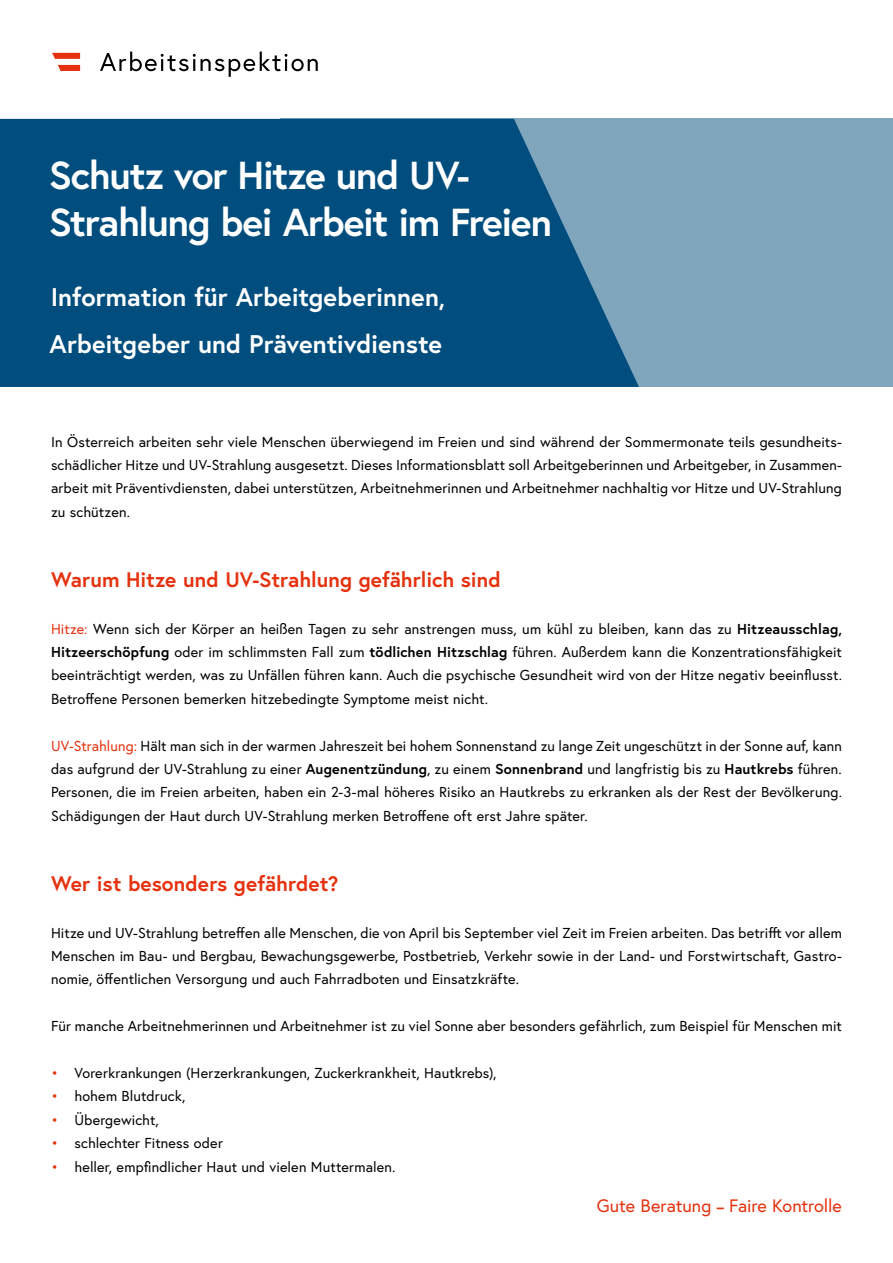
<style>
.page{position:relative;width:893px;height:1263px;background:#fff}
.page>*{position:absolute;margin:0;border:0;box-sizing:border-box;transform-origin:0 0}
.t1{font:700 39px/46.8px "Europa Austria";letter-spacing:-.035em;color:#fff}
.t2{font:700 25.5px/46.8px "Europa Austria";color:#fff}
.h2_ohne_Nummerierung{font:700 21px "Europa Austria";color:#e5310e}
.t3{font:18px "Europa Austria";letter-spacing:-.005em;color:#e5310e}
.p_Abstand_danach{font:14.4px/23.4px "Europa Austria";letter-spacing:.01em;color:#000;text-align:justify}
.s1{color:#e5310e}
.s2{font-weight:700}
.s3{font-weight:700;font-size:14.4px}
</style>
<div class="page">
<svg style="left:100px;top:52px;width:218px;height:25px"></svg>
<svg style="left:52px;top:53px;width:28px;height:6px"></svg>
<svg style="left:58px;top:65px;width:22px;height:6px"></svg>
<div style="left:281px;top:119px;width:612px;height:268px;background:#80a6be"></div>
<svg style="left:0;top:119px;width:639px;height:268px;background:#0c5584"></svg>
<h1 class="t1" style="left:49px;top:151px;width:505px">Schutz vor Hitze und UV-<br>Strahlung bei Arbeit im Freien</h1>
<h2 class="t2" style="left:50px;top:273px;width:397px">Information für Arbeitgeberinnen,<br>Arbeitgeber und Präventivdienste</h2>
<p class="p_Abstand_danach" style="left:51px;top:429px;width:792px">In Österreich arbeiten sehr viele Menschen überwiegend im Freien und sind während der Sommermonate teils gesundheits&shy;schädlicher Hitze und UV-Strahlung ausgesetzt. Dieses Informationsblatt soll Arbeitgeberinnen und Arbeitgeber, in Zusammen&shy;arbeit mit Präventivdiensten, dabei unterstützen, Arbeitnehmerinnen und Arbeitnehmer nachhaltig vor Hitze und UV-Strahlung zu schützen.</p>
<h1 class="h2_ohne_Nummerierung" style="left:51px;top:565px;width:451px">Warum Hitze und UV-Strahlung gefährlich sind</h1>
<p class="p_Abstand_danach" style="left:51px;top:617px;width:792px"><span class="s1">Hitze:</span> Wenn sich der Körper an heißen Tagen zu sehr anstrengen muss, um kühl zu bleiben, kann das zu <span class="s2">Hitzeausschlag, Hitzeerschöpfung</span> oder im schlimmsten Fall zum <span class="s2">tödlichen Hitzschlag</span> führen. Außerdem kann die Konzentrationsfähigkeit beeinträchtigt werden, was zu Unfällen führen kann. Auch die psychische Gesundheit wird von der Hitze negativ beeinflusst.<br>Betroffene Personen bemerken hitzebedingte Symptome meist nicht.</p>
<p class="p_Abstand_danach" style="left:51px;top:733px;width:792px"><span class="s1">UV-Strahlung:</span> Hält man sich in der warmen Jahreszeit bei hohem Sonnenstand zu lange Zeit ungeschützt in der Sonne auf, kann das aufgrund der UV-Strahlung zu einer <span class="s2">Augenentzündung</span>, zu einem <span class="s2">Sonnenbrand</span> und langfristig bis zu <span class="s2">Hautkrebs</span> führen.<br>Personen, die im Freien arbeiten, haben ein 2-3-mal höheres Risiko an Hautkrebs zu erkranken als der Rest der Bevölkerung.<br>Schädigungen der Haut durch UV-Strahlung merken Betroffene oft erst Jahre später.</p>
<h1 class="h2_ohne_Nummerierung" style="left:51px;top:869px;width:289px">Wer ist besonders gefährdet?</h1>
<p class="p_Abstand_danach" style="left:51px;top:921px;width:792px">Hitze und UV-Strahlung betreffen alle Menschen, die von April bis September viel Zeit im Freien arbeiten. Das betrifft vor allem Menschen im Bau- und Bergbau, Bewachungsgewerbe, Postbetrieb, Verkehr sowie in der Land- und Forstwirtschaft, Gastro&shy;nomie, öffentlichen Versorgung und auch Fahrradboten und Einsatzkräfte.</p>
<p class="p_Abstand_danach" style="left:51px;top:1014px;width:792px">Für manche Arbeitnehmerinnen und Arbeitnehmer ist zu viel Sonne aber besonders gefährlich, zum Beispiel für Menschen mit</p>
<p class="p_Abstand_danach" style="left:51px;top:1061px;width:447px"><span class="s1">•</span> Vorerkrankungen (Herzerkrankungen, Zuckerkrankheit, Hautkrebs),</p>
<p class="p_Abstand_danach" style="left:51px;top:1084px;width:136px"><span class="s1">•</span> hohem Blutdruck,</p>
<p class="p_Abstand_danach" style="left:51px;top:1108px;width:109px"><span class="s1">•</span> Übergewicht,</p>
<p class="p_Abstand_danach" style="left:51px;top:1131px;width:173px"><span class="s1">•</span> schlechter Fitness oder</p>
<p class="p_Abstand_danach" style="left:51px;top:1154px;width:346px"><span class="s1">•</span> heller, empfindlicher Haut und vielen Muttermalen.</p>
<p class="t3" style="left:597px;top:1194px;width:247px">Gute Beratung <span class="s3">–</span> Faire Kontrolle</p>
</div>
